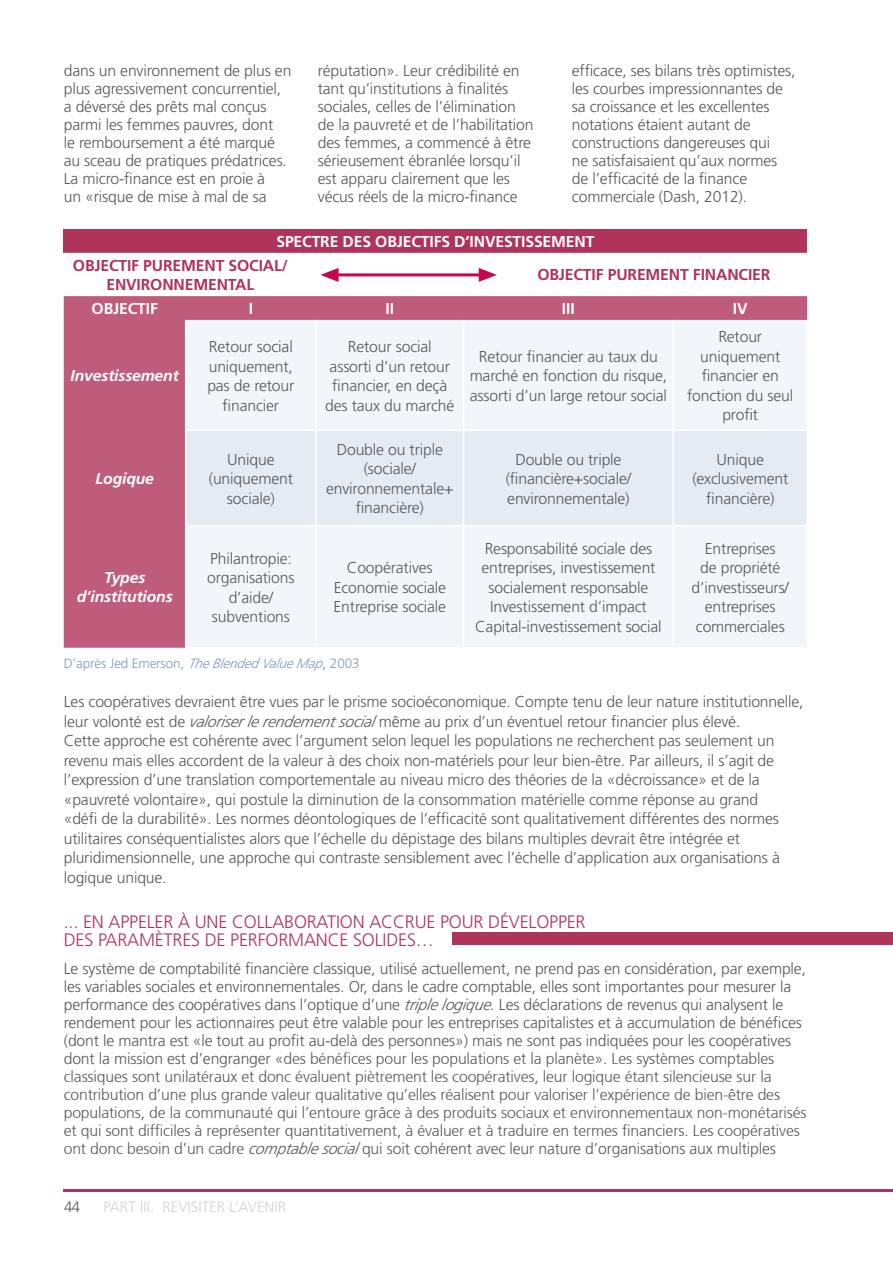
<style>
.page{position:relative;width:893px;height:1263px;background:#fff}
.page>*{position:absolute;margin:0;border:0;box-sizing:border-box;transform-origin:0 0}
.t1{font:300 18px "Frutiger";letter-spacing:-.01em;color:#b0335a}
.t2{font:300 15.75px/19.5px "Frutiger";letter-spacing:-.01em;color:#58595b;text-align:center}
.t3{font:300 15.75px/18px "Frutiger 45";letter-spacing:-.01em;color:#58595b}
.t4{font:700 15.75px/19.5px "Frutiger";letter-spacing:-.01em;color:#b0335a;text-align:center}
.t5{font:700 15.75px "Frutiger";letter-spacing:-.01em;color:#fff}
.t6{font:italic 700 15.75px/19.5px "Frutiger";letter-spacing:-.01em;color:#fff;text-align:center}
.t7{font:300 15px "Frutiger";color:#d1d3d4}
.t8{font:300 15px "Frutiger";color:#58595b}
.t9{font:300 13.5px "Frutiger";letter-spacing:-.01em;color:#7e9bc0}
.s1{font-style:italic}
.s2{font-size:15.75px}
.s3{font-family:"Frutiger"}
.s4{font-family:"Frutiger 45"}
</style>
<div class="page">
<hr style="left:64px;top:1189px;width:829px;height:2px;background:#b0335a">
<div style="left:452px;top:932px;width:441px;height:13px;background:#b0335a"></div>
<div style="left:64px;top:229px;width:743px;height:24px;background:#b0335a"></div>
<div style="left:64px;top:296px;width:743px;height:352px;background:#c05c7b"></div>
<div style="left:186px;top:320px;width:620px;height:327px;background:#f2f5f9"></div>
<div style="left:186px;top:431px;width:620px;height:94px;background:#e5ebf2"></div>
<hr style="left:185px;top:320px;width:1px;height:109px;background:#fff">
<hr style="left:315px;top:320px;width:2px;height:109px;background:#fff">
<hr style="left:463px;top:320px;width:1px;height:109px;background:#fff">
<hr style="left:672px;top:320px;width:2px;height:109px;background:#fff">
<hr style="left:806px;top:320px;width:2px;height:109px;background:#fff">
<hr style="left:185px;top:429px;width:112px;height:2px;background:#fff">
<hr style="left:185px;top:431px;width:1px;height:94px;background:#fff">
<svg style="left:297px;top:429px;width:19px;height:2px"></svg>
<hr style="left:316px;top:429px;width:147px;height:2px;background:#fff">
<hr style="left:315px;top:431px;width:2px;height:94px;background:#fff">
<hr style="left:463px;top:429px;width:38px;height:2px;background:#fff">
<hr style="left:463px;top:431px;width:1px;height:94px;background:#fff">
<hr style="left:501px;top:429px;width:172px;height:2px;background:#fff">
<hr style="left:673px;top:429px;width:135px;height:2px;background:#fff">
<hr style="left:672px;top:431px;width:2px;height:94px;background:#fff">
<hr style="left:806px;top:431px;width:2px;height:94px;background:#fff">
<hr style="left:673px;top:525px;width:135px;height:2px;background:#fff">
<hr style="left:806px;top:527px;width:2px;height:120px;background:#fff">
<hr style="left:673px;top:647px;width:135px;height:1px;background:#fff">
<hr style="left:185px;top:525px;width:112px;height:2px;background:#fff">
<hr style="left:185px;top:527px;width:1px;height:120px;background:#fff">
<svg style="left:297px;top:525px;width:19px;height:2px"></svg>
<hr style="left:463px;top:525px;width:38px;height:2px;background:#fff">
<hr style="left:501px;top:525px;width:172px;height:2px;background:#fff">
<hr style="left:672px;top:527px;width:2px;height:120px;background:#fff">
<hr style="left:185px;top:647px;width:112px;height:1px;background:#fff">
<svg style="left:297px;top:647px;width:19px;height:1px"></svg>
<hr style="left:463px;top:647px;width:38px;height:1px;background:#fff">
<hr style="left:501px;top:647px;width:172px;height:1px;background:#fff">
<hr style="left:316px;top:525px;width:147px;height:2px;background:#fff">
<hr style="left:315px;top:527px;width:2px;height:120px;background:#fff">
<hr style="left:463px;top:527px;width:1px;height:120px;background:#fff">
<hr style="left:316px;top:647px;width:147px;height:1px;background:#fff">
<svg style="left:320px;top:268px;width:177px;height:14px"></svg>
<p class="t2" style="left:64px;top:62px;width:229px;line-height:18px;text-align:left">dans un environnement de plus en plus agressivement concurrentiel, a déversé des prêts mal conçus parmi les femmes pauvres, dont<br>le remboursement a été marqué au sceau de pratiques prédatrices.<br>La micro-finance est en proie à<br>un «risque de mise à mal de sa</p>
<p class="t2" style="left:318px;top:62px;width:217px;line-height:18px;text-align:left">réputation». Leur crédibilité en tant qu’institutions à finalités sociales, celles de l’élimination de la pauvreté et de l’habilitation des femmes, a commencé à être sérieusement ébranlée lorsqu’il est apparu clairement que les vécus réels de la micro-finance</p>
<p class="t2" style="left:572px;top:62px;width:225px;line-height:18px;text-align:left">efficace, ses bilans très optimistes, les courbes impressionnantes de sa croissance et les excellentes notations étaient autant de constructions dangereuses qui<br>ne satisfaisaient qu’aux normes de l’efficacité de la finance commerciale (Dash, 2012).</p>
<p class="t5" style="left:276px;top:232px;width:320px">SPECTRE DES OBJECTIFS D’INVESTISSEMENT</p>
<p class="t4" style="left:73px;top:255px;width:217px">OBJECTIF PUREMENT SOCIAL/<br>ENVIRONNEMENTAL</p>
<p class="t4" style="left:537px;top:265px;width:235px">OBJECTIF PUREMENT FINANCIER</p>
<p class="t5" style="left:92px;top:299px;width:68px">OBJECTIF</p>
<p class="t5" style="left:249px;top:299px;width:6px">I</p>
<p class="t5" style="left:385px;top:299px;width:10px">II</p>
<p class="t5" style="left:562px;top:299px;width:14px">III</p>
<p class="t5" style="left:733px;top:299px;width:16px">IV</p>
<p class="t6" style="left:71px;top:366px;width:110px">Investissement</p>
<p class="t6" style="left:95px;top:469px;width:60px">Logique</p>
<p class="t6" style="left:77px;top:568px;width:97px">Types d’institutions</p>
<p class="t2" style="left:207px;top:337px;width:89px">Retour social uniquement, pas de retour financier</p>
<p class="t2" style="left:325px;top:337px;width:131px">Retour social assorti d’un retour financier, en deçà des taux du marché</p>
<p class="t2" style="left:470px;top:346px;width:199px">Retour financier au taux du marché en fonction du risque, assorti d’un large retour social</p>
<p class="t2" style="left:687px;top:327px;width:108px">Retour uniquement financier en fonction du seul profit</p>
<p class="t2" style="left:209px;top:449px;width:86px">Unique (uniquement sociale)</p>
<p class="t2" style="left:326px;top:440px;width:129px">Double ou triple (sociale/ environnementale+ financière)</p>
<p class="t2" style="left:506px;top:449px;width:127px">Double ou triple (financière+sociale/ environnementale)</p>
<p class="t2" style="left:692px;top:449px;width:97px">Unique (exclusivement financière)</p>
<p class="t2" style="left:207px;top:548px;width:89px">Philantropie: organisations d’aide/ subventions</p>
<p class="t2" style="left:334px;top:558px;width:114px">Coopératives<br>Economie sociale<br>Entreprise sociale</p>
<p class="t2" style="left:475px;top:539px;width:188px">Responsabilité sociale des entreprises, investissement socialement responsable<br>Investissement d’impact<br>Capital-investissement social</p>
<p class="t2" style="left:692px;top:539px;width:99px">Entreprises<br>de propriété d’investisseurs/ entreprises commerciales</p>
<p class="t9" style="left:64px;top:656px;width:297px">D’après Jed Emerson, <span class="s1">The Blended Value Map</span><span class="s2">,</span> 2003</p>
<p class="t2" style="left:64px;top:692px;width:741px;text-align:left">Les coopératives devraient être vues par le prisme socioéconomique. Compte tenu de leur nature institutionnelle, leur volonté est de <span class="s1">valoriserle rendement social</span> même au prix d’un éventuel retour financier plus élevé.<br>Cette approche est cohérente avec l’argument selon lequel les populations ne recherchent pas seulement un revenu mais elles accordent de la valeur à des choix non-matériels pour leur bien-être. Par ailleurs, il s’agit de l’expression d’une translation comportementale au niveau micro des théories de la «décroissance» et de la «pauvreté volontaire», qui postule la diminution de la consommation matérielle comme réponse au grand<br>«défi de la durabilité». Les normes déontologiques de l’efficacité sont qualitativement différentes des normes utilitaires conséquentialistes alors que l’échelle du dépistage des bilans multiples devrait être intégrée et pluridimensionnelle, une approche qui contraste sensiblement avec l’échelle d’application aux organisations à logique unique.</p>
<p class="t1" style="left:64px;top:911px;width:221px">... en appeler à une collabora</p>
<p class="t1" style="left:327px;top:911px;width:19px">tion</p>
<p class="t1" style="left:369px;top:911px;width:13px">accr</p>
<p class="t1" style="left:415px;top:911px;width:168px">ue pour développer</p>
<p class="t1" style="left:64px;top:929px;width:47px">des param</p>
<p class="t1" style="left:155px;top:929px;width:106px">ètres de performanc</p>
<p class="t1" style="left:339px;top:929px;width:96px">e solides…</p>
<p class="t2" style="left:64px;top:959px;width:744px;line-height:18px;text-align:left">Le système de comptabilité financière classique, utilisé actuellement, ne prend pas en considération, par exemple, les variables sociales et environnementales. Or, dans le cadre comptable, elles sont importantes pour mesurer la performance des coopératives dans l’optique d’une <span class="s1">triple logique.</span>Les déclarations de revenus qui analysent le rendement pour les actionnaires peut être valable pour les entreprises capitalistes et à accumulation de bénéfices (dont le mantra est «le tout au profit au-delà des personnes») mais ne sont pas indiquées pour les coopératives</p>
<p class="t3" style="left:64px;top:1050px;width:744px"><span class="s3">dont la mission est d’engranger</span> «des bénéfices pour les populations et la planète». Les systèmes comptables classiques sont unilatéraux et donc évaluent piètrement les coopératives, leur logique étant silencieuse sur la contribution d’une plus grande valeur qualitative qu’elles réalisent pour valoriser l’expérience de bien-être des populations, de la communauté qui l’entoure grâce à des produits sociaux et environnementaux non-monétarisés et qui sont difficiles à représenter quantitativement, à évaluer et à traduire en termes financiers. Les coopératives</p>
<p class="t2" style="left:64px;top:1139px;width:714px"><span class="s4">ont donc besoin d’un cadre</span> <span class="s1">comptable social</span> qui soit cohérent avec leur nature d’organisations aux multiples</p>
<p class="t8" style="left:64px;top:1198px;width:18px">44</p>
<p class="t7" style="left:104px;top:1198px;width:184px">PART IIi. REVISITER L’AVENIR</p>
</div>
